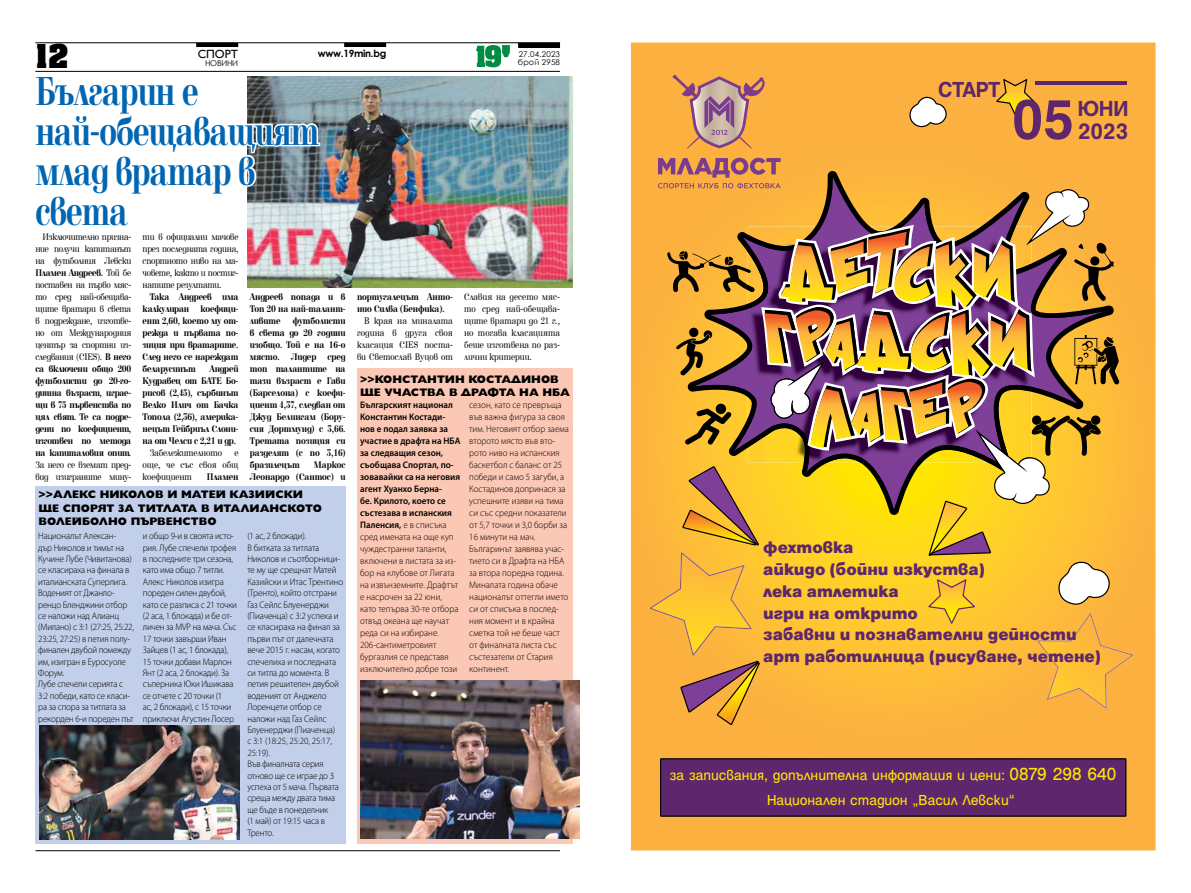
<style>
.page{position:relative;width:1191px;height:893px;background:#fff}
.page>*{position:absolute;margin:0;border:0;box-sizing:border-box;transform-origin:0 0}
.t1{font:700 61.7px "Helen Pro";color:#5e266c}
.t2{font:700 42px/40px "Elfin CYR";letter-spacing:-.025em;color:#0066b3;scale:.75 1}
.t3{font:700 28px "Achen Cyr";color:#000}
.t4{font:700 24.5px "Helen Pro";color:#5e266c}
.t5{font:700 23.5px "Helen Pro";letter-spacing:-.015em;color:#5e266c}
.t6{font:900 18.1px/21.7px "Helen Pro";color:#5e266c}
.t7{font:15.7px "Helen Pro";color:#ffe600}
.t8{font:12px "Gilt";color:#000}
.t9{font:800 11px/13.2px "Gilt";color:#000}
.t10{font:10px/12px "Elfin CYR";letter-spacing:-.01em;color:#000;text-align:justify;scale:.85 1}
.t11{font:700 10px/12px "Elfin CYR";letter-spacing:-.01em;color:#000;text-align:justify;scale:.85 1}
.t12{font:10px/12px "Elfin CYR";letter-spacing:-.03em;color:#000;scale:.85 1}
.t13{font:700 10px "Century Gothic";letter-spacing:-.03em;color:#000}
.t14{font:300 9.5px/11.4px "Myriad Pro";letter-spacing:-.01em;color:#000;scale:.95 1}
.t15{font:8px "Century Gothic";letter-spacing:.02em;color:#000}
.s1{font-weight:700}
.s2{font-weight:600}
.s3{font-size:19.3px}
</style>
<div class="page">
<hr style="left:35px;top:43px;width:525px;height:1px;background:#000">
<hr style="left:35px;top:71px;width:525px;height:1px;background:#000">
<svg style="left:476px;top:45px;width:34px;height:22px"></svg>
<div style="left:196px;top:43px;width:42px;height:4px;border:1px solid #000"></div>
<div style="left:344px;top:43px;width:42px;height:4px;border:1px solid #000"></div>
<hr style="left:518px;top:43px;width:41px;height:4px;background:#000">
<div style="left:518px;top:43px;width:42px;height:5px;border:1px solid #000"></div>
<hr style="left:35px;top:850px;width:525px;height:1px;background:#000">
<div style="left:35px;top:487px;width:311px;height:357px;background:#c2cfea"></div>
<div style="left:357px;top:369px;width:216px;height:475px;background:#fbc8b5"></div>
<img style="left:248px;top:77px;width:325px;height:211px">
<svg style="left:35px;top:70px;width:287px;height:158px"></svg>
<img style="left:360px;top:680px;width:219px;height:158px">
<img style="left:40px;top:725px;width:199px;height:114px">
<div style="left:631px;top:43px;width:524px;height:807px;background:#fbb040"></div>
<svg style="left:660px;top:758px;width:466px;height:59px"></svg>
<svg style="left:909px;top:97px;width:38px;height:30px"></svg>
<svg style="left:672px;top:75px;width:95px;height:74px"></svg>
<svg style="left:649px;top:158px;width:484px;height:567px"></svg>
<svg style="left:994px;top:77px;width:42px;height:40px"></svg>
<hr style="left:1035px;top:81px;width:92px;height:4px;background:#5e266c">
<h3 class="t3" style="left:35px;top:37px;width:35px">12</h3>
<p class="t8" style="left:198px;top:48px;width:42px">СПОРТ</p>
<p class="t13" style="left:318px;top:45px;width:70px">www.19min.bg</p>
<p class="t15" style="left:205px;top:58px;width:35px">НОВИНИ</p>
<h2 class="t2" style="left:35px;top:72px;width:380px">Българин е най-обещаващият млад вратар в света</h2>
<p class="t15" style="left:519px;top:48px;width:43px">27.04.2023</p>
<p class="t15" style="left:518px;top:56px;width:44px">брой 2958</p>
<p class="t10" style="left:35px;top:231px;width:114px;text-indent:7px">Изключително призна&shy;ние получи капитанът на футболния Левски <span class="s1">Пламен Андреев.</span> Той бе поставен на първо мяс&shy;то сред най-обещава&shy;щите вратари в света в подреждане, изготве&shy;но от Международния център за спортни из&shy;следвания (CIES). <span class="s1">В него са включени общо 200 футболисти до 20-го&shy;дишна възраст, играе&shy;щи в 75 първенства по цял свят. Те са подре&shy;дени по коефициент, изготвен по метода на капиталовия опит.</span></p>
<p class="t12" style="left:35px;top:459px;width:114px">За него се вземат пред&shy;вид изиграните мину-</p>
<p class="t10" style="left:143px;top:231px;width:114px">ти в официални мачове през последната година, спортното ниво на ма&shy;човете, както и постиг&shy;натите резултати.</p>
<p class="t11" style="left:143px;top:291px;width:114px;text-indent:7px">Така Андреев има калкулиран коефици&shy;ент 2,60, което му от&shy;режда и първата по&shy;зиция при вратарите.<br>След него се нареждат беларусинът</p>
<p class="t11" style="left:143px;top:363px;width:114px;text-indent:67px">Андрей Кудравец от БАТЕ Бо&shy;рисов (2,45), сърбинът Велко Илич от Бачка Топола (2,36), америка&shy;нецът Гейбриъл Слони&shy;на от Челси с 2,21 и др.</p>
<p class="t10" style="left:143px;top:447px;width:114px;text-indent:7px">Забележителното е още, че със своя общ коефициент</p>
<p class="t11" style="left:207px;top:471px;width:39px">Пламен</p>
<p class="t11" style="left:250px;top:291px;width:114px">Андреев попада и в Топ 20 на най-талант&shy;ливите футболисти в света до 20 години изобщо. Той е на 16-о място. Лидер сред топ талантите на тази възраст е Гави (Барселона) с коефи&shy;циент 4,37, следван от Джуд Белингам (Бору&shy;сия Дортмунд) с 3,66.<br>Третата позиция си разделят (с по 3,16) бразилецът</p>
<p class="t11" style="left:250px;top:459px;width:114px;text-align:right">Маркос<br>Леонардо (Сантос) и</p>
<p class="t9" style="left:39px;top:488px;width:285px">&gt;&gt;АЛЕКС НИКОЛОВ И МАТЕЙ КАЗИЙСКИ<br>ЩЕ СПОРЯТ ЗА ТИТЛАТА В ИТАЛИАНСКОТО<br>ВОЛЕЙБОЛНО ПЪРВЕНСТВО</p>
<p class="t14" style="left:38px;top:530px;width:102px">Националът Алексан-<br>дър Николов и тимът на<br>Кучине Лубе (Чивитанова) се класираха на финала в италианската Суперлига.<br>Воденият от Джанло&shy;ренцо Бленджини отбор се наложи над Алианц (Милано) с 3:1 (27:25, 25:22,<br>23:25, 27:25) в петия полу&shy;финален двубой помежду им, изигран в Еуросуоле<br>Форум.<br>Лубе спечели серията с<br>3:2 победи, като се класи&shy;ра за спора за титлата за рекорден 6-и пореден път</p>
<p class="t14" style="left:143px;top:530px;width:101px">и общо 9-и в своята исто&shy;рия. Лубе спечели трофея в последните три сезона, като има общо 7 титли.<br>Алекс Николов изигра пореден силен двубой, като се разписа с 21 точки (2 аса, 1 блокада) и бе от&shy;личен за MVP на мача. Със<br>17 точки завърши Иван<br>Зайцев (1 ас, 1 блокада),<br>15 точки добави Марлон<br>Янт (2 аса, 2 блокади). За съперника Юки Ишикава се отчете с 20 точки (1<br>ас, 2 блокади), с 15 точки приключи Агустин Лосер</p>
<p class="t14" style="left:247px;top:530px;width:102px">(1 ас, 2 блокади).<br>В битката за титлата<br>Николов и съотборници&shy;те му ще срещнат Матей<br>Казийски и Итас Трентино (Тренто), който отстрани<br>Газ Сейлс Блуенерджи (Пиаченца) с 3:2 успеха и се класираха на финал за първи път от далечната вече 2015 г. насам, когато спечелиха и последната си титла до момента. В петия решителен двубой воденият от Анджело<br>Лоренцети отбор се наложи над Газ Сейлс<br>Блуенерджи (Пиаченца)<br>с 3:1 (18:25, 25:20, 25:17,<br>25:19).<br>Във финалната серия отново ще се играе до 3 успеха от 5 мача. Първата среща между двата тима ще бъде в понеделник<br>(1 май) от 19:15 часа в<br>Тренто.</p>
<p class="t11" style="left:357px;top:291px;width:114px">португалецът Анто&shy;нио Силва (Бенфика).</p>
<p class="t10" style="left:357px;top:315px;width:114px;text-indent:7px">В края на миналата година в друга своя класация CIES поста&shy;ви Светослав Вуцов от</p>
<p class="t10" style="left:464px;top:291px;width:114px">Славия на десето мяс&shy;то сред най-обещава&shy;щите вратари до 21 г., но тогава класацията беше изготвена по раз&shy;лични критерии.</p>
<p class="t9" style="left:360px;top:372px;width:211px">&gt;&gt;КОНСТАНТИН КОСТАДИНОВ<br>ЩЕ УЧАСТВА В ДРАФТА НА НБА</p>
<p class="t14" style="left:360px;top:399px;width:107px;line-height:12px"><span class="s2">Българският национал<br>Константин Костади&shy;нов е подал заявка за участие в драфта на НБА за следващия сезон, съобщава Спортал, по&shy;зовавайки са на неговия агент Хуанхо Берна-<br>бе. Крилото, което се състезава в испанския<br>Паленсия,</span> е в списъка сред имената на още куп чуждестранни таланти, включени в листата за из&shy;бор на клубове от Лигата на извънземните. Драфтът е насрочен за 22 юни, като тепърва 30-те отбора отвъд океана ще научат реда си на избиране.<br>206-сантиметровият бургазлия се представя изключително добре този</p>
<p class="t14" style="left:469px;top:399px;width:106px;line-height:12px">сезон, като се превръща във важна фигура за своя тим. Неговият отбор заема второто място във вто&shy;рото ниво на испанския баскетбол с баланс от 25 победи и само 5 загуби, а<br>Костадинов допринася за успешните изяви на тима си със средни показатели от 5,7 точки и 3,0 борби за<br>16 минути на мач.<br>Българинът заявява учас&shy;тието си в Драфта на НБА за втора поредна година.<br>Миналата година обаче националът оттегли името си от списъка в послед&shy;ния момент и в крайна сметка той не беше част от финалната листа със състезатели от Стария континент.</p>
<h3 class="t5" style="left:938px;top:77px;width:64px">СТАРТ</h3>
<h1 class="t1" style="left:1012px;top:87px;width:63px">05</h1>
<h3 class="t5" style="left:1078px;top:96px;width:52px">ЮНИ</h3>
<h3 class="t4" style="left:1078px;top:118px;width:51px">2023</h3>
<h3 class="t6" style="left:763px;top:537px;width:339px">фехтовка<br>айкидо (бойни изкуства)<br>лека атлетика<br>игри на открито<br>забавни и познавателни дейности арт работилница (рисуване, четене)</h3>
<h3 class="t7" style="left:670px;top:767px;width:448px">за записвания, допълнителна информация и цени: <span class="s3">0879 298 640</span></h3>
<h3 class="t7" style="left:767px;top:791px;width:249px">Национален стадион „Васил Левски“</h3>
</div>
